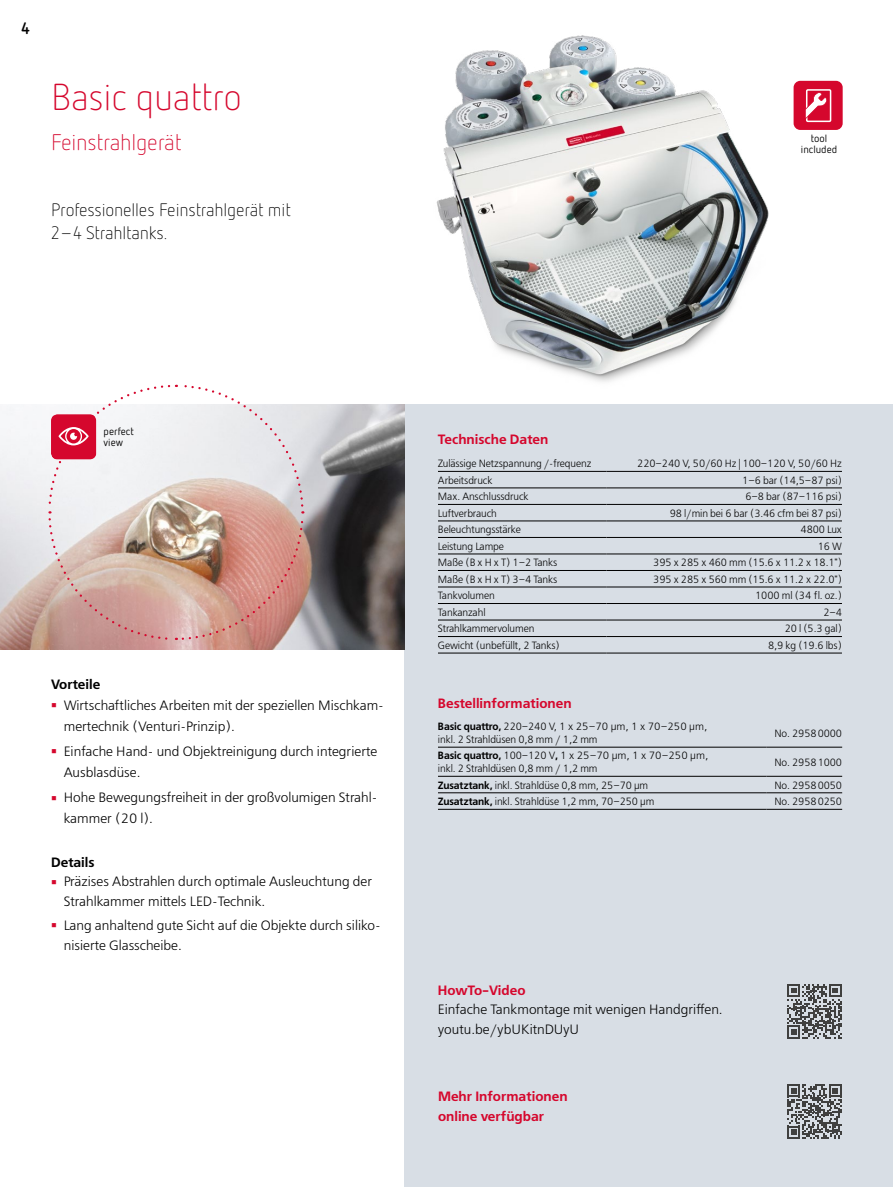
<style>
.page{position:relative;width:893px;height:1187px;background:#fff}
.page>*{position:absolute;margin:0;border:0;box-sizing:border-box;transform-origin:0 0}
.t1{font:300 37.5px "Netto Pro";letter-spacing:-.01em;color:#d5072d}
.t2{font:300 22.5px "Netto Pro";letter-spacing:-.01em;color:#d5072d}
.t3{font:300 18px/23.2px "Netto Pro";letter-spacing:-.01em;color:#000}
.t4{font:700 16.5px "Netto Pro";color:#000}
.t5{font:300 13.5px/21px "Free Set";color:#000}
.t6{font:600 13.5px/19.6px "Free Set";color:#d5072d}
.t7{font:600 13.5px "Free Set";color:#000}
.t8{font:300 10.5px/12.6px "Free Set";letter-spacing:-.01em;color:#000;scale:.96 1}
.t9{font:10.5px/10.5px "Netto Pro";color:#000}
.s1{font-weight:600}
</style>
<div class="page">
<div style="left:404px;top:404px;width:489px;height:782px;background:#d8dee5"></div>
<img style="left:436px;top:35px;width:333px;height:347px">
<img style="left:0;top:404px;width:404px;height:245px">
<svg style="left:787px;top:1084px;width:55px;height:54px"></svg>
<svg style="left:787px;top:984px;width:55px;height:54px"></svg>
<hr style="left:438px;top:471px;width:168px;height:1px;background:#000">
<hr style="left:606px;top:471px;width:236px;height:1px;background:#000">
<hr style="left:438px;top:570px;width:168px;height:1px;background:#000">
<hr style="left:606px;top:570px;width:236px;height:1px;background:#000">
<hr style="left:438px;top:586px;width:168px;height:1px;background:#000">
<hr style="left:606px;top:586px;width:236px;height:1px;background:#000">
<hr style="left:438px;top:603px;width:168px;height:1px;background:#000">
<hr style="left:606px;top:603px;width:236px;height:1px;background:#000">
<hr style="left:438px;top:619px;width:168px;height:1px;background:#000">
<hr style="left:606px;top:619px;width:236px;height:1px;background:#000">
<hr style="left:438px;top:636px;width:168px;height:1px;background:#000">
<hr style="left:606px;top:636px;width:236px;height:1px;background:#000">
<hr style="left:438px;top:652px;width:168px;height:1px;background:#000">
<hr style="left:606px;top:652px;width:236px;height:1px;background:#000">
<hr style="left:438px;top:487px;width:168px;height:1px;background:#000">
<hr style="left:606px;top:487px;width:236px;height:1px;background:#000">
<hr style="left:438px;top:504px;width:168px;height:1px;background:#000">
<hr style="left:606px;top:504px;width:236px;height:1px;background:#000">
<hr style="left:438px;top:520px;width:168px;height:1px;background:#000">
<hr style="left:606px;top:520px;width:236px;height:1px;background:#000">
<hr style="left:438px;top:537px;width:168px;height:1px;background:#000">
<hr style="left:606px;top:537px;width:236px;height:1px;background:#000">
<hr style="left:438px;top:553px;width:168px;height:1px;background:#000">
<hr style="left:606px;top:553px;width:236px;height:1px;background:#000">
<hr style="left:438px;top:776px;width:328px;height:1px;background:#000">
<hr style="left:438px;top:792px;width:328px;height:1px;background:#000">
<hr style="left:438px;top:809px;width:328px;height:1px;background:#000">
<hr style="left:766px;top:776px;width:76px;height:1px;background:#000">
<hr style="left:766px;top:792px;width:76px;height:1px;background:#000">
<hr style="left:766px;top:809px;width:76px;height:1px;background:#000">
<hr style="left:438px;top:746px;width:328px;height:1px;background:#000">
<hr style="left:766px;top:746px;width:76px;height:1px;background:#000">
<svg style="left:47px;top:384px;width:258px;height:257px"></svg>
<div style="left:794px;top:81px;width:49px;height:49px;background:#d5072d;border-radius:7px"></div>
<div style="left:806px;top:89px;width:25px;height:33px;border:2px solid #fff"></div>
<svg style="left:805px;top:92px;width:22px;height:28px"></svg>
<h3 class="t4" style="left:21px;top:17px;width:10px">4</h3>
<h1 class="t1" style="left:51px;top:73px;width:193px">Basic quattro</h1>
<h2 class="t2" style="left:51px;top:128px;width:132px">Feinstrahlgerät</h2>
<h3 class="t3" style="left:51px;top:197px;width:241px">Professionelles Feinstrahlgerät mit<br>2–4 Strahltanks.</h3>
<p class="t9" style="left:801px;top:133px;width:38px;text-align:center">tool included</p>
<p class="t9" style="left:104px;top:426px;width:32px">perfect view</p>
<p class="t7" style="left:51px;top:676px;width:51px">Vorteile</p>
<p class="t5" style="left:64px;top:694px;width:322px">Wirtschaftliches Arbeiten mit der speziellen Mischkam&shy;mertechnik (Venturi-Prinzip).</p>
<p class="t5" style="left:64px;top:741px;width:315px">Einfache Hand- und Objektreinigung durch integrierte<br>Ausblasdüse.</p>
<p class="t5" style="left:64px;top:787px;width:315px">Hohe Bewegungsfreiheit in der großvolumigen Strahl&shy;kammer (20 l).</p>
<p class="t7" style="left:51px;top:854px;width:45px">Details</p>
<p class="t5" style="left:64px;top:872px;width:310px;line-height:19.6px">Präzises Abstrahlen durch optimale Ausleuchtung der<br>Strahlkammer mittels LED-Technik.</p>
<p class="t5" style="left:64px;top:915px;width:319px;line-height:19.6px">Lang anhaltend gute Sicht auf die Objekte durch siliko&shy;nisierte Glasscheibe.</p>
<p class="t6" style="left:438px;top:430px;width:112px">Technische Daten</p>
<p class="t8" style="left:438px;top:457px;width:161px">Zulässige Netzspannung /-frequenz</p>
<p class="t8" style="left:637px;top:457px;width:215px">220–240 V, 50/60 Hz | 100–120 V, 50/60 Hz</p>
<p class="t8" style="left:438px;top:474px;width:58px">Arbeitsdruck</p>
<p class="t8" style="left:742px;top:474px;width:105px">1–6 bar (14,5–87 psi)</p>
<p class="t8" style="left:438px;top:490px;width:96px">Max. Anschlussdruck</p>
<p class="t8" style="left:745px;top:490px;width:102px">6–8 bar (87–116 psi)</p>
<p class="t8" style="left:438px;top:507px;width:63px">Luftverbrauch</p>
<p class="t8" style="left:670px;top:507px;width:181px">98 l/min bei 6 bar (3.46 cfm bei 87 psi)</p>
<p class="t8" style="left:438px;top:523px;width:88px">Beleuchtungsstärke</p>
<p class="t8" style="left:801px;top:523px;width:45px">4800 Lux</p>
<p class="t8" style="left:438px;top:540px;width:70px">Leistung Lampe</p>
<p class="t8" style="left:818px;top:540px;width:27px">16 W</p>
<p class="t8" style="left:438px;top:556px;width:126px">Maße (B x H x T) 1–2 Tanks</p>
<p class="t8" style="left:653px;top:556px;width:198px">395 x 285 x 460 mm (15.6 x 11.2 x 18.1")</p>
<p class="t8" style="left:438px;top:573px;width:126px">Maße (B x H x T) 3–4 Tanks</p>
<p class="t8" style="left:653px;top:573px;width:198px">395 x 285 x 560 mm (15.6 x 11.2 x 22.0")</p>
<p class="t8" style="left:438px;top:589px;width:61px">Tankvolumen</p>
<p class="t8" style="left:755px;top:589px;width:92px">1000 ml (34 fl. oz.)</p>
<p class="t8" style="left:438px;top:606px;width:51px">Tankanzahl</p>
<p class="t8" style="left:823px;top:606px;width:21px">2–4</p>
<p class="t8" style="left:438px;top:622px;width:102px">Strahlkammervolumen</p>
<p class="t8" style="left:785px;top:622px;width:61px">20 l (5.3 gal)</p>
<p class="t8" style="left:438px;top:639px;width:128px">Gewicht (unbefüllt, 2 Tanks)</p>
<p class="t8" style="left:768px;top:639px;width:79px">8,9 kg (19.6 lbs)</p>
<p class="t6" style="left:438px;top:693px;width:135px">Bestellinformationen</p>
<p class="t8" style="left:438px;top:720px;width:282px"><span class="s1">Basic quattro,</span> 220–240 V, 1 x 25–70 µm, 1 x 70–250 µm, inkl. 2 Strahldüsen 0,8 mm / 1,2 mm</p>
<p class="t8" style="left:774px;top:726px;width:72px">No. 29580000</p>
<p class="t8" style="left:438px;top:749px;width:283px"><span class="s1">Basic quattro,</span> 100–120 V<span class="s1">,</span> 1 x 25–70 µm, 1 x 70–250 µm, inkl. 2 Strahldüsen 0,8 mm / 1,2 mm</p>
<p class="t8" style="left:774px;top:756px;width:72px">No. 29581000</p>
<p class="t8" style="left:438px;top:778px;width:221px"><span class="s1">Zusatztank,</span> inkl. Strahldüse 0,8 mm, 25–70 μm</p>
<p class="t8" style="left:774px;top:778px;width:72px">No. 29580050</p>
<p class="t8" style="left:438px;top:795px;width:227px"><span class="s1">Zusatztank,</span> inkl. Strahldüse 1,2 mm, 70–250 μm</p>
<p class="t8" style="left:774px;top:795px;width:72px">No. 29580250</p>
<p class="t6" style="left:438px;top:980px;width:89px">HowTo-Video</p>
<p class="t5" style="left:438px;top:999px;width:286px;line-height:19.6px">Einfache Tankmontage mit wenigen Handgriffen. youtu.be/ybUKitnDUyU</p>
<p class="t6" style="left:438px;top:1086px;width:131px">Mehr Informationen online verfügbar</p>
</div>
